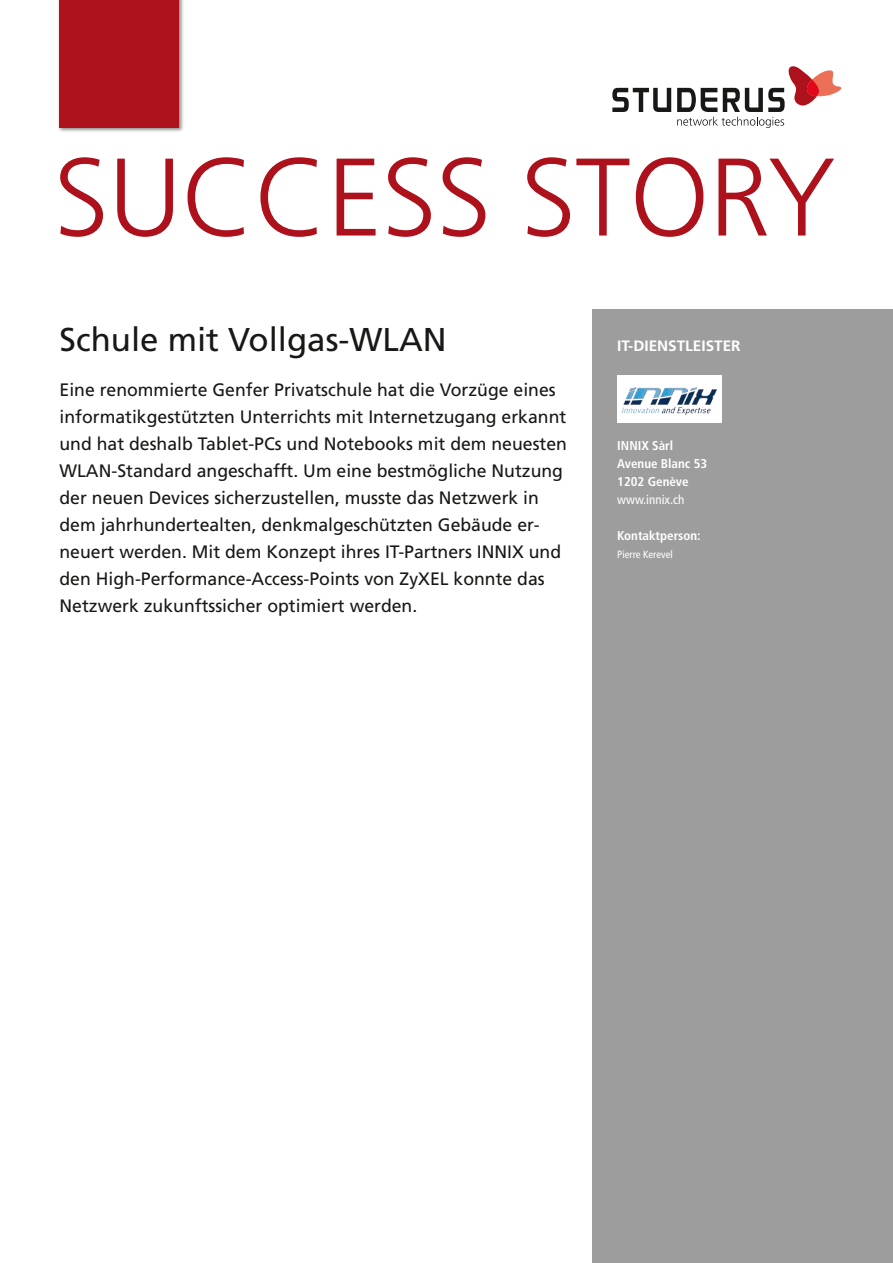
<style>
.page{position:relative;width:893px;height:1263px;background:#fff}
.page>*{position:absolute;margin:0;border:0;box-sizing:border-box;transform-origin:0 0}
.t1{font:300 110.1px "Frutiger";letter-spacing:-.005em;color:#ad111c}
.t2{font:33px "Frutiger";color:#181816}
.t3{font:18px/27px "Frutiger";color:#181816}
.t4{font:700 15px "Frutiger";color:#fff}
.t5{font:700 condensed 12.75px/18px "Frutiger";color:#fff}
.t6{font:condensed 12.75px "Frutiger";color:#fff}
.t7{font:condensed 10.5px "Frutiger";color:#fff}
</style>
<div class="page">
<div style="left:58px;top:0;width:126px;height:133px;background:#181816;opacity:.5"></div>
<div style="left:60px;top:0;width:119px;height:128px;background:#ad111c"></div>
<svg style="left:612px;top:88px;width:59px;height:24px"></svg>
<svg style="left:677px;top:66px;width:164px;height:62px"></svg>
<div style="left:592px;top:309px;width:301px;height:954px;background:#9d9d9d"></div>
<div style="left:617px;top:376px;width:104px;height:47px;background:#fff"></div>
<img style="left:621px;top:387px;width:96px;height:29px">
<h1 class="t1" style="left:54px;top:135px;width:783px">SUCCESS STORY</h1>
<h2 class="t2" style="left:60px;top:320px;width:389px">Schule mit Vollgas-WLAN</h2>
<p class="t3" style="left:60px;top:376px;width:509px">Eine renommierte Genfer Privatschule hat die Vorzüge eines informatikgestützten Unterrichts mit Internetzugang erkannt und hat deshalb Tablet-PCs und Notebooks mit dem neuesten WLAN-Standard angeschafft. Um eine bestmögliche Nutzung der neuen Devices sicherzustellen, musste das Netzwerk in dem jahrhundertealten, denkmalgeschützten Gebäude er&shy;neuert werden. Mit dem Konzept ihres IT-Partners INNIX und den High-Performance-Access-Points von ZyXEL konnte das Netzwerk zukunftssicher optimiert werden.</p>
<p class="t4" style="left:617px;top:337px;width:125px">IT-DIENSTLEISTER</p>
<p class="t5" style="left:617px;top:437px;width:92px">INNIX Sàrl<br>Avenue Blanc 53<br>1202 Genève</p>
<p class="t6" style="left:617px;top:492px;width:69px">www.innix.ch</p>
<p class="t5" style="left:617px;top:527px;width:85px">Kontaktperson:</p>
<p class="t7" style="left:617px;top:548px;width:57px">Pierre Kerevel</p>
</div>
